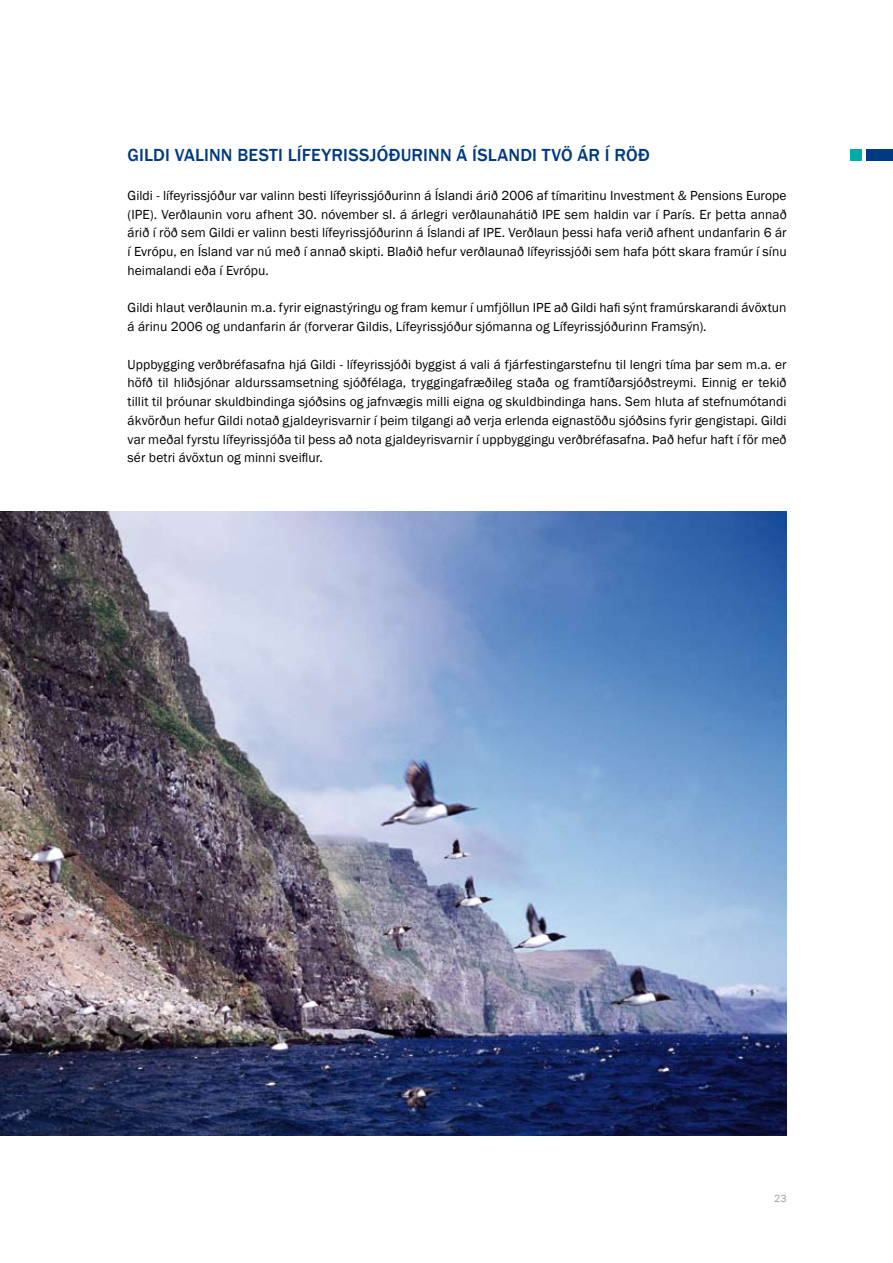
<style>
.page{position:relative;width:893px;height:1263px;background:#fff}
.page>*{position:absolute;margin:0;border:0;box-sizing:border-box;transform-origin:0 0}
.t1{font:500 18px "Franklin Gothic";letter-spacing:.01em;color:#003a80}
.t2{font:13.5px/18.8px "Franklin Gothic";letter-spacing:.005em;color:#000;text-align:justify}
.t3{font:10.5px "Franklin Gothic";color:#9b9d9e}
</style>
<div class="page">
<div style="left:850px;top:150px;width:12px;height:11px;background:#00aca3"></div>
<div style="left:866px;top:150px;width:27px;height:11px;background:#003a80"></div>
<img style="left:0;top:512px;width:787px;height:623px">
<h1 class="t1" style="left:128px;top:144px;width:78px">GILDI VALINN</h1>
<h1 class="t1" style="left:237px;top:144px;width:95px">BESTI LÍFEYRISS</h1>
<h1 class="t1" style="left:370px;top:144px;width:53px">JÓÐURINN</h1>
<h1 class="t1" style="left:457px;top:144px;width:195px">Á ÍSLANDI TVÖ ÁR Í RÖÐ</h1>
<p class="t2" style="left:128px;top:186px;width:661px">Gildi - lífeyrissjóður var valinn besti lífeyrissjóðurinn á Íslandi árið 2006 af tímaritinu Investment &amp; Pensions Europe (IPE). Verðlaunin voru afhent 30. nóvember sl. á árlegri verðlaunahátið IPE sem haldin var í París. Er þetta annað árið í röð sem Gildi er valinn besti lífeyrissjóðurinn á Íslandi af IPE. Verðlaun þessi hafa verið afhent undanfarin 6 ár í Evrópu, en Ísland var nú með í annað skipti. Blaðið hefur verðlaunað lífeyrissjóði sem hafa þótt skara framúr í sínu heimalandi eða í Evrópu.</p>
<p class="t2" style="left:128px;top:299px;width:660px">Gildi hlaut verðlaunin m.a. fyrir eignastýringu og fram kemur í umfjöllun IPE að Gildi hafi sýnt framúrskarandi ávöxtun á árinu 2006 og undanfarin ár (forverar Gildis, Lífeyrissjóður sjómanna og Lífeyrissjóðurinn Framsýn).</p>
<p class="t2" style="left:128px;top:355px;width:661px">Uppbygging verðbréfasafna hjá Gildi - lífeyrissjóði byggist á vali á fjárfestingarstefnu til lengri tíma þar sem m.a. er höfð til hliðsjónar aldurssamsetning sjóðfélaga, tryggingafræðileg staða og framtíðarsjóðstreymi. Einnig er tekið tillit til þróunar skuldbindinga sjóðsins og jafnvægis milli eigna og skuldbindinga hans. Sem hluta af stefnumótandi ákvörðun hefur Gildi notað gjaldeyrisvarnir í þeim tilgangi að verja erlenda eignastöðu sjóðsins fyrir gengistapi. Gildi var meðal fyrstu lífeyrissjóða til þess að nota gjaldeyrisvarnir í uppbyggingu verðbréfasafna. Það hefur haft í för með sér betri ávöxtun og minni sveiflur.</p>
<p class="t3" style="left:774px;top:1192px;width:14px">23</p>
</div>
